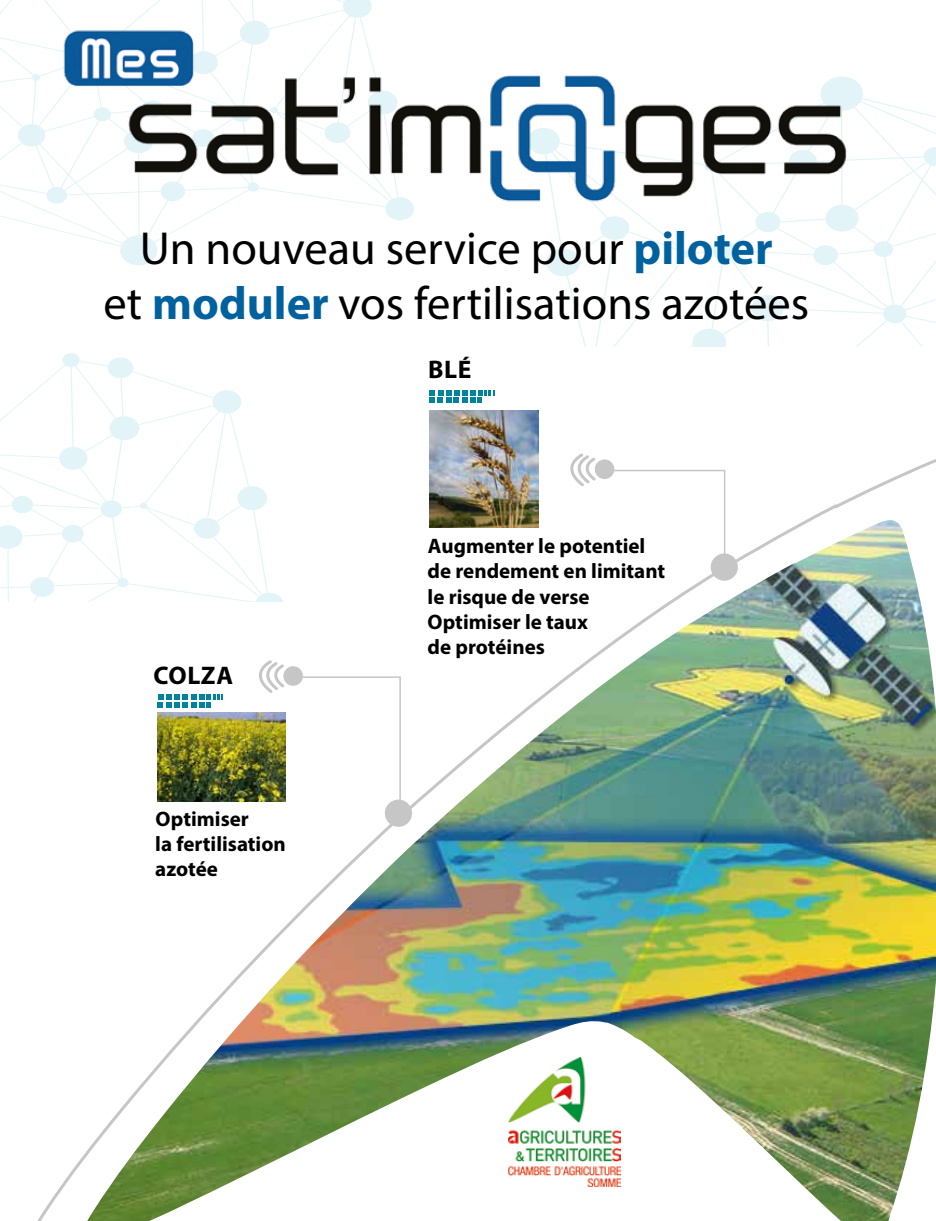
<style>
.page{position:relative;width:936px;height:1221px;background:#fff}
.page>*{position:absolute;margin:0;border:0;box-sizing:border-box;transform-origin:0 0}
.t1{font:46.5px/55.8px "Myriad Pro";color:#000;text-align:center}
.t2{font:700 25.5px "Myriad Pro";letter-spacing:.02em;color:#000}
.t3{font:700 21px/25.2px "Myriad Pro";color:#000}
.s1{font-weight:700;color:#00619f}
</style>
<div class="page">
<svg style="left:0;top:0;width:363px;height:246px"></svg>
<svg style="left:120px;top:235px;width:37px;height:30px"></svg>
<svg style="left:18px;top:124px;width:27px;height:22px"></svg>
<svg style="left:46px;top:187px;width:12px;height:17px"></svg>
<svg style="left:240px;top:21px;width:29px;height:4px"></svg>
<svg style="left:343px;top:0;width:29px;height:18px"></svg>
<svg style="left:385px;top:209px;width:29px;height:11px"></svg>
<svg style="left:32px;top:74px;width:8px;height:7px"></svg>
<svg style="left:554px;top:98px;width:381px;height:249px"></svg>
<svg style="left:848px;top:77px;width:14px;height:34px"></svg>
<svg style="left:923px;top:147px;width:12px;height:19px"></svg>
<svg style="left:873px;top:241px;width:20px;height:16px"></svg>
<svg style="left:825px;top:205px;width:33px;height:26px"></svg>
<svg style="left:755px;top:212px;width:25px;height:20px"></svg>
<svg style="left:712px;top:240px;width:24px;height:20px"></svg>
<svg style="left:813px;top:245px;width:24px;height:20px"></svg>
<svg style="left:751px;top:295px;width:32px;height:26px"></svg>
<svg style="left:692px;top:329px;width:34px;height:18px"></svg>
<svg style="left:546px;top:249px;width:34px;height:27px"></svg>
<svg style="left:682px;top:250px;width:9px;height:7px"></svg>
<svg style="left:600px;top:216px;width:29px;height:24px"></svg>
<svg style="left:883px;top:304px;width:23px;height:19px"></svg>
<img style="left:58px;top:25px;width:790px;height:184px">
<img style="left:87px;top:520px;width:848px;height:700px">
<div style="left:710px;top:553px;width:28px;height:27px;background:#c6c6c6;border-radius:50%"></div>
<div style="left:385px;top:799px;width:27px;height:27px;background:#c6c6c6;border-radius:50%"></div>
<svg style="left:606px;top:469px;width:120px;height:102px"></svg>
<div style="left:594px;top:459px;width:20px;height:20px;background:#c6c6c6;border-radius:50%"></div>
<img style="left:429px;top:410px;width:110px;height:117px">
<svg style="left:429px;top:390px;width:65px;height:13px"></svg>
<svg style="left:157px;top:694px;width:66px;height:13px"></svg>
<img style="left:157px;top:712px;width:90px;height:89px">
<svg style="left:0;top:361px;width:268px;height:241px"></svg>
<svg style="left:0;top:525px;width:23px;height:23px"></svg>
<svg style="left:62px;top:524px;width:22px;height:18px"></svg>
<svg style="left:117px;top:578px;width:11px;height:9px"></svg>
<svg style="left:100px;top:500px;width:22px;height:17px"></svg>
<svg style="left:12px;top:496px;width:21px;height:17px"></svg>
<svg style="left:59px;top:447px;width:28px;height:23px"></svg>
<svg style="left:109px;top:416px;width:30px;height:24px"></svg>
<svg style="left:237px;top:486px;width:30px;height:24px"></svg>
<svg style="left:212px;top:390px;width:29px;height:23px"></svg>
<svg style="left:140px;top:502px;width:7px;height:7px"></svg>
<svg style="left:194px;top:518px;width:26px;height:20px"></svg>
<svg style="left:255px;top:593px;width:28px;height:9px"></svg>
<svg style="left:62px;top:353px;width:18px;height:14px"></svg>
<svg style="left:108px;top:357px;width:25px;height:21px"></svg>
<svg style="left:30px;top:577px;width:24px;height:20px"></svg>
<svg style="left:570px;top:453px;width:28px;height:34px"></svg>
<svg style="left:247px;top:658px;width:154px;height:155px"></svg>
<img style="left:508px;top:1057px;width:113px;height:128px">
<h1 class="t1" style="left:103px;top:219px;width:707px">Un nouveau service pour <span class="s1">piloter<br></span>et <span class="s1">moduler</span> vos fertilisations azotées</h1>
<p class="t2" style="left:428px;top:353px;width:45px">BLÉ</p>
<p class="t2" style="left:154px;top:658px;width:81px">COLZA</p>
<p class="t3" style="left:155px;top:805px;width:132px">Optimiser<br>la fertilisation azotée</p>
<p class="t3" style="left:427px;top:532px;width:239px">Augmenter le potentiel de rendement en limitant le risque de verse<br>Optimiser le taux<br>de protéines</p>
</div>
